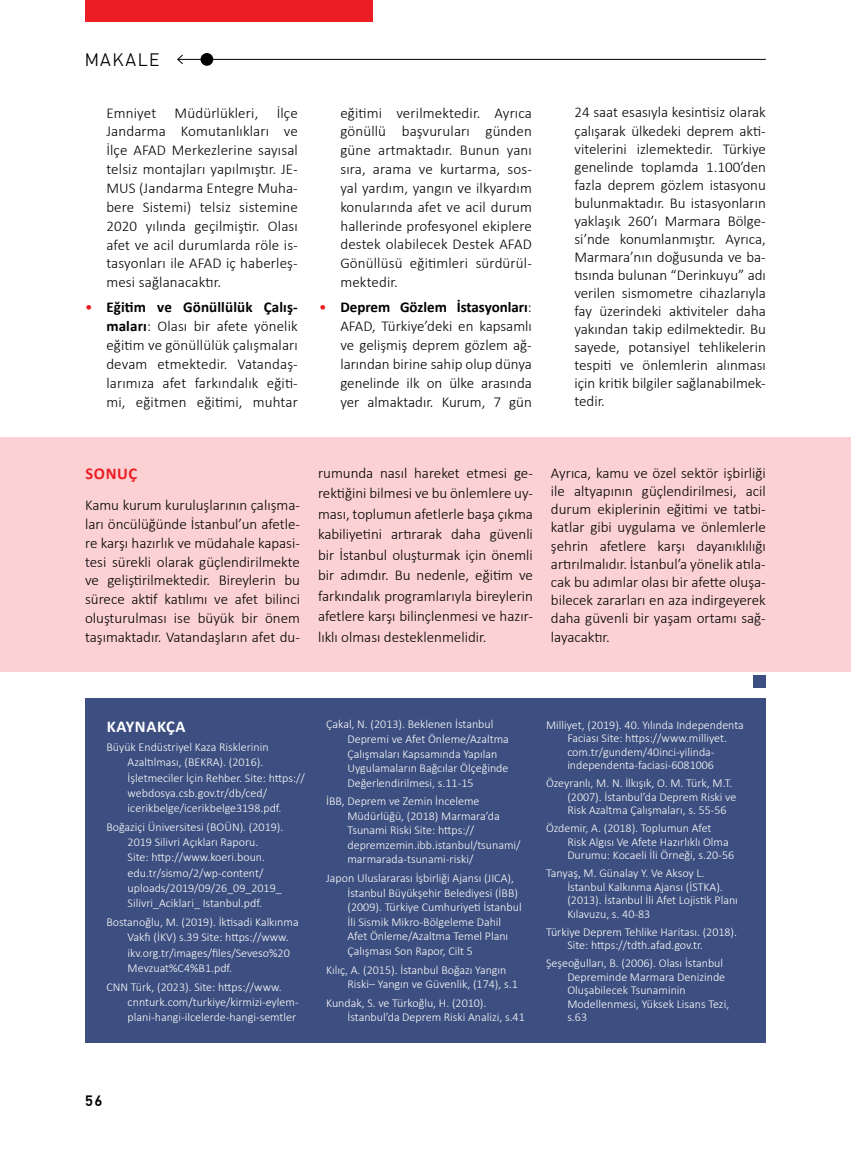
<style>
.page{position:relative;width:851px;height:1149px;background:#fff}
.page>*{position:absolute;margin:0;border:0;box-sizing:border-box;transform-origin:0 0}
.t1{font:300 18px "PF Din Text Pro";letter-spacing:.1em;color:#000}
.t2{font:700 16.5px "Calibri";letter-spacing:.04em;color:#fff}
.t3{font:700 16.5px "Calibri";letter-spacing:.04em;color:#ed1d24}
.t4{font:300 15px/18.8px "Calibri";color:#000;text-align:justify}
.t5{font:500 15px "PF Din Text Pro";color:#000}
.t6{font:300 12px/14.5px "Calibri";color:#fff}
.s1{font-weight:400;color:#ed1d24}
.s2{font-weight:700}
</style>
<div class="page">
<div style="left:85px;top:0;width:288px;height:21px;background:#ed1d24"></div>
<div style="left:200px;top:53px;width:13px;height:13px;background:#000;border-radius:50%"></div>
<hr style="left:178px;top:59px;width:587px;height:1px;background:#000">
<svg style="left:177px;top:54px;width:6px;height:10px"></svg>
<div style="left:0;top:437px;width:850px;height:234px;background:#fbd1d3"></div>
<div style="left:85px;top:698px;width:680px;height:344px;background:#3d4f80"></div>
<div style="left:753px;top:674px;width:12px;height:13px;background:#3d4f80"></div>
<p class="t1" style="left:85px;top:50px;width:76px">MAKALE</p>
<p class="t4" style="left:106px;top:103px;width:193px">Emniyet Müdürlükleri, İlçe Jandarma Komutanlıkları ve İlçe AFAD Merkezlerine sayısal telsiz montajları yapılmıştır. JE-MUS (Jandarma Entegre Muha&shy;bere Sistemi) telsiz sistemine 2020 yılında geçilmiştir. Olası afet ve acil durumlarda röle is&shy;tasyonları ile AFAD iç haberleş&shy;mesi sağlanacaktır.</p>
<p class="t4" style="left:106px;top:298px;width:193px;text-indent:-21px"><span class="s1">•</span> <span class="s2">Eğitim ve Gönüllülük Çalış&shy;maları</span>: Olası bir afete yönelik eğitim ve gönüllülük çalışmaları devam etmektedir. Vatandaş&shy;larımıza afet farkındalık eğiti&shy;mi, eğitmen eğitimi, muhtar</p>
<p class="t4" style="left:340px;top:103px;width:193px">eğitimi verilmektedir. Ayrıca gönüllü başvuruları günden güne artmaktadır. Bunun yanı sıra, arama ve kurtarma, sos&shy;yal yardım, yangın ve ilkyardım konularında afet ve acil durum hallerinde profesyonel ekiplere destek olabilecek Destek AFAD Gönüllüsü eğitimleri sürdürül&shy;mektedir.</p>
<p class="t4" style="left:340px;top:298px;width:193px;text-indent:-21px"><span class="s1">•</span> <span class="s2">Deprem Gözlem İstasyonları</span>:<br>AFAD, Türkiye’deki en kapsamlı ve gelişmiş deprem gözlem ağ&shy;larından birine sahip olup dünya genelinde ilk on ülke arasında yer almaktadır. Kurum, 7 gün</p>
<p class="t4" style="left:574px;top:103px;width:193px;line-height:18px">24 saat esasıyla kesintisiz olarak çalışarak ülkedeki deprem akti&shy;vitelerini izlemektedir. Türkiye genelinde toplamda 1.100’den fazla deprem gözlem istasyonu bulunmaktadır. Bu istasyonların yaklaşık 260’ı Marmara Bölge&shy;si’nde konumlanmıştır. Ayrıca, Marmara’nın doğusunda ve ba&shy;tısında bulunan “Derinkuyu” adı verilen sismometre cihazlarıyla fay üzerindeki aktiviteler daha yakından takip edilmektedir. Bu sayede, potansiyel tehlikelerin tespiti ve önlemlerin alınması için kritik bilgiler sağlanabilmek&shy;tedir.</p>
<p class="t3" style="left:85px;top:461px;width:53px">SONUÇ</p>
<p class="t4" style="left:85px;top:495px;width:216px">Kamu kurum kuruluşlarının çalışma&shy;ları öncülüğünde İstanbul’un afetle&shy;re karşı hazırlık ve müdahale kapasi&shy;tesi sürekli olarak güçlendirilmekte ve geliştirilmektedir. Bireylerin bu sürece aktif katılımı ve afet bilinci oluşturulması ise büyük bir önem taşımaktadır. Vatandaşların afet du-</p>
<p class="t4" style="left:318px;top:462px;width:216px;line-height:20.4px">rumunda nasıl hareket etmesi ge&shy;rektiğini bilmesi ve bu önlemlere uy&shy;ması, toplumun afetlerle başa çıkma kabiliyetini artırarak daha güvenli bir İstanbul oluşturmak için önemli bir adımdır. Bu nedenle, eğitim ve farkındalık programlarıyla bireylerin afetlere karşı bilinçlenmesi ve hazır&shy;lıklı olması desteklenmelidir.</p>
<p class="t4" style="left:551px;top:463px;width:216px;line-height:18.1px">Ayrıca, kamu ve özel sektör işbirliği ile altyapının güçlendirilmesi, acil durum ekiplerinin eğitimi ve tatbi&shy;katlar gibi uygulama ve önlemlerle şehrin afetlere karşı dayanıklılığı artırılmalıdır. İstanbul’a yönelik atıla&shy;cak bu adımlar olası bir afette oluşa&shy;bilecek zararları en aza indirgeyerek daha güvenli bir yaşam ortamı sağ&shy;layacaktır.</p>
<p class="t2" style="left:107px;top:714px;width:80px">KAYNA KÇA</p>
<p class="t6" style="left:128px;top:739px;width:179px;line-height:15.1px;text-indent:-21px">Büyük Endüstriyel Kaza Risklerinin Azaltılması, (BEKRA). (2016).<br>İşletmeciler İçin Rehber. Site: https:// webdosya.csb.gov.tr/db/ced/ icerikbelge/icerikbelge3198.pdf.</p>
<p class="t6" style="left:128px;top:819px;width:157px;line-height:15.1px;text-indent:-21px">Boğaziçi Üniversitesi (BOÜN). (2019).<br>2019 Silivri Açıkları Raporu.<br>Site: http://www.koeri.boun. edu.tr/sismo/2/wp-content/ uploads/2019/09/26_09_2019_ Silivri_Aciklari_ Istanbul.pdf.</p>
<p class="t6" style="left:128px;top:914px;width:172px;line-height:15.1px;text-indent:-21px">Bostanoğlu, M. (2019). İktisadi Kalkınma Vakfı (İKV) s.39 Site: https://www. ikv.org.tr/images/files/Seveso%20<br>Mevzuat%C4%B1.pdf.</p>
<p class="t6" style="left:128px;top:979px;width:172px;line-height:15.1px;text-indent:-21px">CNN Türk, (2023). Site: https://www. cnnturk.com/turkiye/kirmizi-eylem&shy;plani-hangi-ilcelerde-hangi-semtler</p>
<p class="t6" style="left:347px;top:716px;width:163px;text-indent:-21px">Çakal, N. (2013). Beklenen İstanbul Depremi ve Afet Önleme/Azaltma Çalışmaları Kapsamında Yapılan Uygulamaların Bağcılar Ölçeğinde Değerlendirilmesi, s.11-15</p>
<p class="t6" style="left:347px;top:793px;width:174px;text-indent:-21px">İBB, Deprem ve Zemin İnceleme<br>Müdürlüğü, (2018) Marmara’da<br>Tsunami Riski Site: https:// depremzemin.ibb.istanbul/tsunami/ marmarada-tsunami-riski/</p>
<p class="t6" style="left:347px;top:870px;width:176px;text-indent:-21px">Japon Uluslararası İşbirliği Ajansı (JICA), İstanbul Büyükşehir Belediyesi (İBB) (2009). Türkiye Cumhuriyeti İstanbul İli Sismik Mikro-Bölgeleme Dahil Afet Önleme/Azaltma Temel Planı Çalışması Son Rapor, Cilt 5</p>
<p class="t6" style="left:347px;top:961px;width:172px;text-indent:-21px">Kılıç, A. (2015). İstanbul Boğazı Yangın<br>Riski– Yangın ve Güvenlik, (174), s.1</p>
<p class="t6" style="left:347px;top:995px;width:179px;text-indent:-21px">Kundak, S. ve Türkoğlu, H. (2010).<br>İstanbul’da Deprem Riski Analizi, s.41</p>
<p class="t6" style="left:567px;top:717px;width:178px;line-height:13.5px;text-indent:-21px">Milliyet, (2019). 40. Yılında Independenta Faciası Site: https://www.milliyet. com.tr/gundem/40inci-yilinda&shy;independenta-faciasi-6081006</p>
<p class="t6" style="left:567px;top:776px;width:170px;line-height:13.5px;text-indent:-21px">Özeyranlı, M. N. İlkışık, O. M. Türk, M.T. (2007). İstanbul’da Deprem Riski ve<br>Risk Azaltma Çalışmaları, s. 55-56</p>
<p class="t6" style="left:567px;top:821px;width:168px;line-height:13.5px;text-indent:-21px">Özdemir, A. (2018). Toplumun Afet<br>Risk Algısı Ve Afete Hazırlıklı Olma<br>Durumu: Kocaeli İli Örneği, s.20-56</p>
<p class="t6" style="left:567px;top:866px;width:172px;line-height:13.5px;text-indent:-21px">Tanyaş, M. Günalay Y. Ve Aksoy L.<br>İstanbul Kalkınma Ajansı (İSTKA). (2013). İstanbul İli Afet Lojistik Planı<br>Kılavuzu, s. 40-83</p>
<p class="t6" style="left:567px;top:924px;width:171px;line-height:13.5px;text-indent:-21px">Türkiye Deprem Tehlike Haritası. (2018).<br>Site: https://tdth.afad.gov.tr.</p>
<p class="t6" style="left:567px;top:955px;width:163px;line-height:13.5px;text-indent:-21px">Şeşeoğulları, B. (2006). Olası İstanbul<br>Depreminde Marmara Denizinde<br>Oluşabilecek Tsunaminin<br>Modellenmesi, Yüksek Lisans Tezi, s.63</p>
<p class="t5" style="left:85px;top:1091px;width:19px">56</p>
</div>
